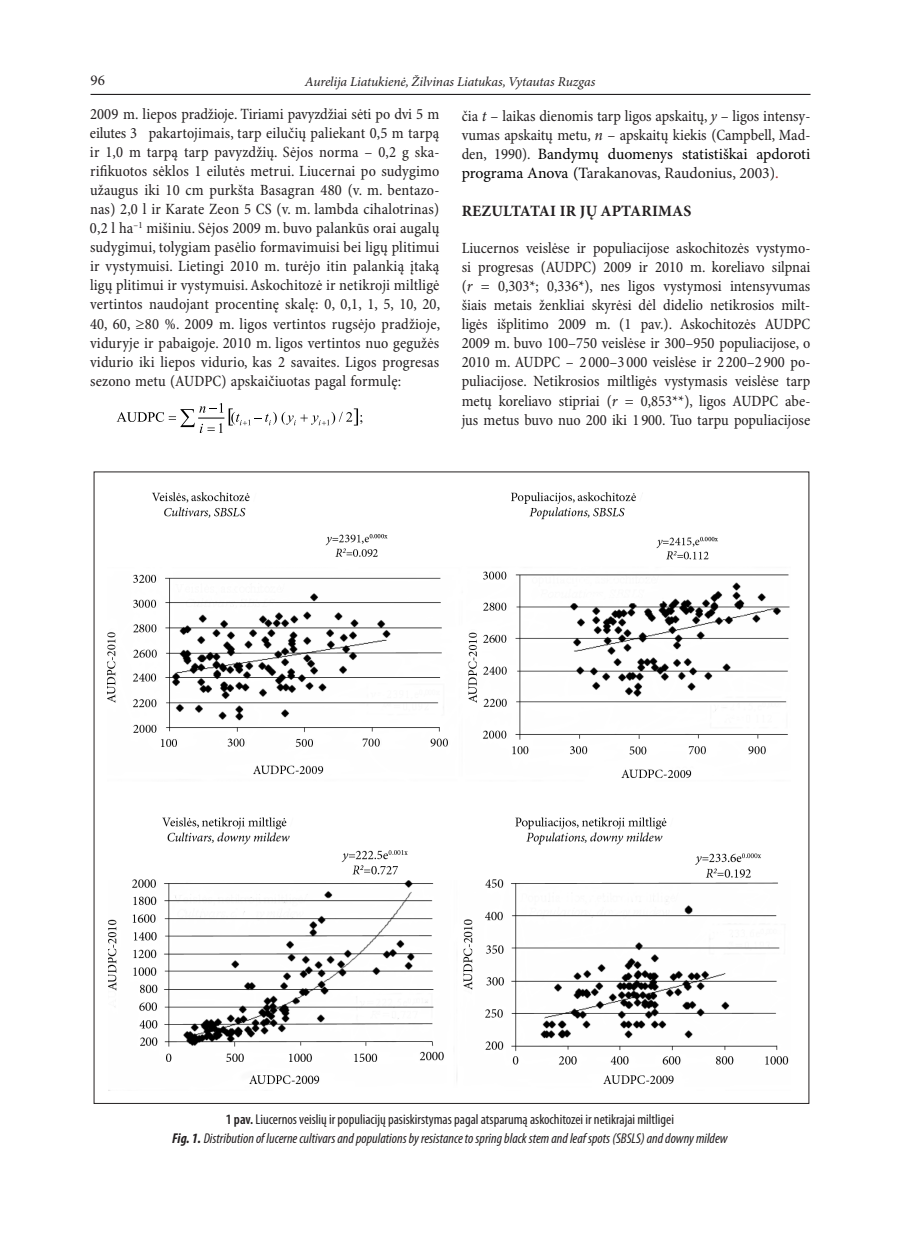
<style>
.page{position:relative;width:900px;height:1260px;background:#fff}
.page>*{position:absolute;margin:0;border:0;box-sizing:border-box;transform-origin:0 0}
.t1{font:condensed 15.75px/19px "Minion Pro";color:#231f20;text-align:justify}
.t2{font:700 15.75px "Minion Pro";letter-spacing:.01em;color:#231f20}
.t3{font:15px "Minion Pro";color:#231f20}
.t4{font:italic condensed 14.25px/19.5px "Myriad Pro";color:#231f20;text-align:center}
.t5{font:italic 13.5px "Minion Pro";letter-spacing:-.005em;color:#231f20}
.s1{font-style:italic;font-stretch:normal}
.s2{font-style:italic}
.s3{font-stretch:normal;color:#000}
.s4{font-stretch:normal}
.s5{font-stretch:normal;color:#a52a2a}
.s6{font-weight:600;font-style:normal}
.s7{font-style:normal}
.s8{font-weight:700}
</style>
<div class="page">
<hr style="left:91px;top:94px;width:720px;height:1px;background:#231f20">
<svg style="left:117px;top:403px;width:245px;height:30px"></svg>
<img style="left:108px;top:817px;width:681px;height:274px">
<img style="left:108px;top:492px;width:682px;height:286px">
<p class="t3" style="left:91px;top:71px;width:16px">96</p>
<p class="t5" style="left:305px;top:73px;width:292px">Aurelija Liatukienė, Žilvinas Liatukas, Vytautas Ruzgas</p>
<p class="t1" style="left:90px;top:105px;width:352px">2009 m. liepos pradžioje. Tiriami pavyzdžiai sėti po dvi 5 m eilutes 3 pakartojimais, tarp eilučių paliekant 0,5 m tarpą ir 1,0 m tarpą tarp pavyzdžių. Sėjos norma – 0,2 g ska&shy;rifikuotos sėklos 1 eilutės metrui. Liucernai po sudygimo užaugus iki 10 cm purkšta Basagran 480 (v. m. bentazo&shy;nas) 2,0 l ir Karate Zeon 5 CS (v. m. lambda cihalotrinas)<br>0,2 l ha<sup>–1</sup> mišiniu. Sėjos 2009 m. buvo palankūs orai augalų sudygimui, tolygiam pasėlio formavimuisi bei ligų plitimui ir vystymuisi. Lietingi 2010 m. turėjo itin palankią įtaką ligų plitimui ir vystymuisi. Askochitozė ir netikroji miltligė vertintos naudojant procentinę skalę: 0, 0,1, 1, 5, 10, 20, 40, 60, ≥80 %. 2009 m. ligos vertintos rugsėjo pradžioje, viduryje ir pabaigoje. 2010 m. ligos vertintos nuo gegužės vidurio iki liepos vidurio, kas 2 savaites. Ligos progresas sezono metu (AUDPC) apskaičiuotas pagal formulę:</p>
<p class="t1" style="left:462px;top:107px;width:350px">čia <span class="s1">t</span> – laikas dienomis tarp ligos apskaitų, <span class="s2">y</span> – ligos intensy&shy;vumas apskaitų metu, <span class="s1">n</span> – apskaitų kiekis (Campbell, Mad&shy;den, 1990). <span class="s3">Bandymų duomenys statistiškai apdoroti programa Anova (T</span><span class="s4">arakanovas, Raudonius, 2003)</span><span class="s5">.</span></p>
<p class="t2" style="left:462px;top:202px;width:231px">REZULTATAI IR JŲ APTARIMAS</p>
<p class="t1" style="left:462px;top:239px;width:350px">Liucernos veislėse ir populiacijose askochitozės vystymo&shy;si progresas (AUDPC) 2009 ir 2010 m. koreliavo silpnai (<span class="s1">r</span> = 0,303*; 0,336*), nes ligos vystymosi intensyvumas šiais metais ženkliai skyrėsi dėl didelio netikrosios milt&shy;ligės išplitimo 2009 m. (1 pav.). Askochitozės AUDPC 2009 m. buvo 100–750 veislėse ir 300–950 populiacijose, o 2010 m. AUDPC – 2 000–3 000 veislėse ir 2 200–2 900 po&shy;puliacijose. Netikrosios miltligės vystymasis veislėse tarp metų koreliavo stipriai (<span class="s1">r</span> = 0,853**), ligos AUDPC abe&shy;jus metus buvo nuo 200 iki 1 900. Tuo tarpu populiacijose</p>
<p class="t4" style="left:172px;top:1109px;width:557px"><span class="s6">1 pav.</span> <span class="s7">Liucernos veislių ir populiacijų pasiskirstymas pagal atsparumą askochitozei ir netikrajai miltligei<br></span><span class="s8">Fig. 1.</span> Distribution of lucerne cultivars and populations by resistance to spring black stem and leaf spots (SBSLS) and downy mildew</p>
</div>
